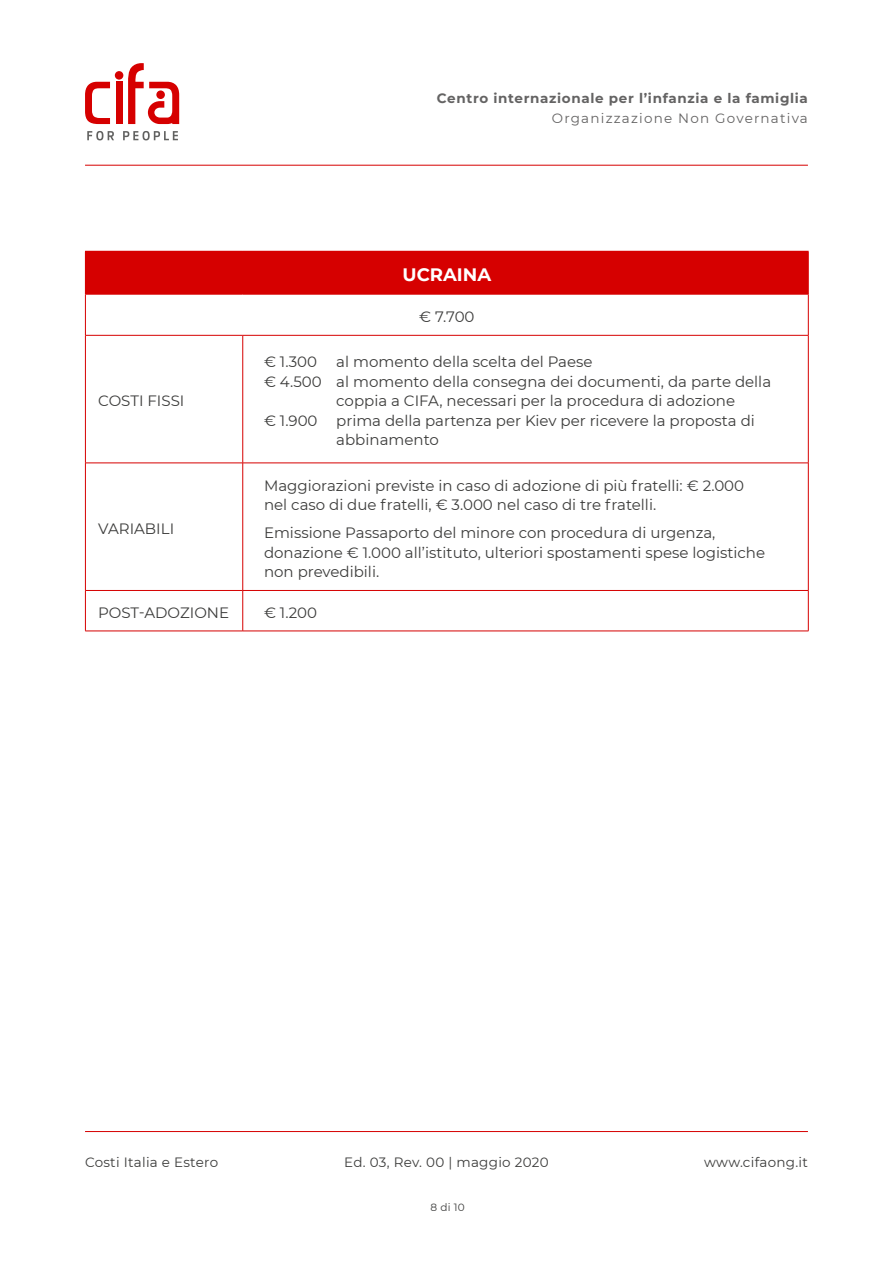
<style>
.page{position:relative;width:893px;height:1263px;background:#fff}
.page>*{position:absolute;margin:0;border:0;box-sizing:border-box;transform-origin:0 0}
.t1{font:700 18px "Montserrat";color:#fff}
.t2{font:15px/19.5px "Montserrat";color:#3c3c3b}
.t3{font:13.5px "Montserrat";letter-spacing:.02em;color:#3c3c3b}
.t4{font:700 13.5px "Montserrat";letter-spacing:.05em;color:#646363}
.t5{font:13.5px "Montserrat";letter-spacing:.09em;color:#646363}
.t6{font:10.5px "Montserrat";color:#3c3c3b}
</style>
<div class="page">
<div style="left:85px;top:251px;width:723px;height:43px;background:#d60000"></div>
<hr style="left:243px;top:251px;width:566px;height:1px;background:#d60000">
<hr style="left:808px;top:252px;width:1px;height:42px;background:#d60000">
<hr style="left:85px;top:294px;width:158px;height:1px;background:#d60000">
<hr style="left:85px;top:294px;width:1px;height:41px;background:#d60000">
<hr style="left:243px;top:294px;width:565px;height:1px;background:#d60000">
<hr style="left:808px;top:294px;width:1px;height:41px;background:#d60000">
<hr style="left:85px;top:335px;width:158px;height:1px;background:#d60000">
<hr style="left:85px;top:335px;width:1px;height:128px;background:#d60000">
<hr style="left:243px;top:335px;width:565px;height:1px;background:#d60000">
<hr style="left:242px;top:335px;width:1px;height:128px;background:#d60000">
<hr style="left:808px;top:335px;width:1px;height:128px;background:#d60000">
<hr style="left:85px;top:463px;width:158px;height:1px;background:#d60000">
<hr style="left:85px;top:463px;width:1px;height:127px;background:#d60000">
<hr style="left:243px;top:463px;width:565px;height:1px;background:#d60000">
<hr style="left:242px;top:463px;width:1px;height:127px;background:#d60000">
<hr style="left:808px;top:463px;width:1px;height:127px;background:#d60000">
<hr style="left:85px;top:590px;width:158px;height:1px;background:#d60000">
<hr style="left:85px;top:591px;width:1px;height:40px;background:#d60000">
<hr style="left:243px;top:590px;width:565px;height:1px;background:#d60000">
<hr style="left:242px;top:591px;width:1px;height:40px;background:#d60000">
<hr style="left:808px;top:591px;width:1px;height:40px;background:#d60000">
<hr style="left:85px;top:631px;width:158px;height:1px;background:#d60000">
<hr style="left:243px;top:631px;width:565px;height:1px;background:#d60000">
<svg style="left:85px;top:82px;width:25px;height:42px"></svg>
<div style="left:116px;top:82px;width:7px;height:42px;background:#d60000"></div>
<div style="left:115px;top:71px;width:8px;height:9px;background:#d60000;border-radius:50%"></div>
<svg style="left:87px;top:131px;width:27px;height:9px"></svg>
<svg style="left:123px;top:131px;width:55px;height:9px"></svg>
<svg style="left:128px;top:63px;width:51px;height:61px"></svg>
<hr style="left:85px;top:165px;width:723px;height:1px;background:#d60000">
<hr style="left:85px;top:1131px;width:723px;height:1px;background:#d60000">
<p class="t4" style="left:437px;top:88px;width:372px">Centro internazionale per l’infanzia e la famiglia</p>
<p class="t5" style="left:552px;top:109px;width:258px">Organizzazione Non Governativa</p>
<p class="t2" style="left:98px;top:391px;width:88px">COSTI FISSI</p>
<p class="t2" style="left:98px;top:518px;width:78px">VARIABILI</p>
<p class="t1" style="left:403px;top:262px;width:90px">UCRAINA</p>
<p class="t2" style="left:419px;top:306px;width:57px">€ 7.700</p>
<p class="t2" style="left:264px;top:352px;width:55px">€ 1.300</p>
<p class="t2" style="left:336px;top:352px;width:258px">al momento della scelta del Paese</p>
<p class="t2" style="left:264px;top:371px;width:509px">€ 4.500 al momento della consegna dei documenti, da parte della</p>
<p class="t2" style="left:336px;top:391px;width:400px">coppia a CIFA, necessari per la procedura di adozione</p>
<p class="t2" style="left:264px;top:410px;width:492px">€ 1.900 prima della partenza per Kiev per ricevere la proposta di</p>
<p class="t2" style="left:336px;top:430px;width:104px">abbinamento</p>
<p class="t2" style="left:264px;top:475px;width:482px">Maggiorazioni previste in caso di adozione di più fratelli: € 2.000 nel caso di due fratelli, € 3.000 nel caso di tre fratelli.</p>
<p class="t2" style="left:264px;top:523px;width:503px">Emissione Passaporto del minore con procedura di urgenza, donazione € 1.000 all’istituto, ulteriori spostamenti spese logistiche non prevedibili.</p>
<p class="t2" style="left:98px;top:602px;width:132px">POST-ADOZIONE</p>
<p class="t2" style="left:264px;top:602px;width:55px">€ 1.200</p>
<p class="t3" style="left:85px;top:1153px;width:135px">Costi Italia e Estero</p>
<p class="t3" style="left:344px;top:1153px;width:206px">Ed. 03, Rev. 00 | maggio 2020</p>
<p class="t3" style="left:704px;top:1153px;width:105px">www.cifaong.it</p>
<p class="t6" style="left:431px;top:1200px;width:36px">8 di 10</p>
</div>
